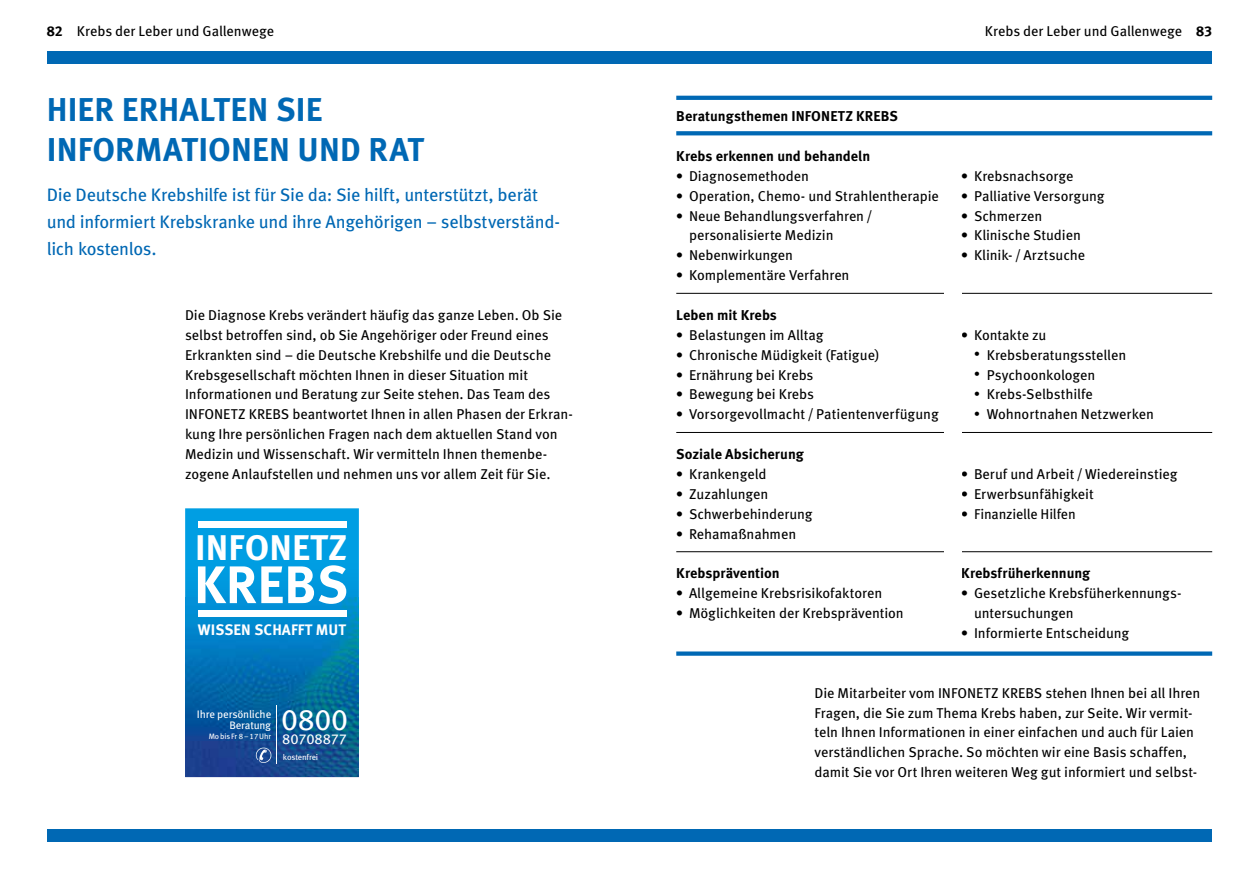
<style>
.page{position:relative;width:1259px;height:893px;background:#fff}
.page>*{position:absolute;margin:0;border:0;box-sizing:border-box;transform-origin:0 0}
.t1{font:700 52.8px "Meta Pro";letter-spacing:.005em;color:#fff}
.t2{font:700 35.7px "Meta Pro";letter-spacing:.005em;color:#fff}
.t3{font:700 33px/39.8px "Meta Pro";letter-spacing:.005em;color:#0068b4}
.t4{font:29.85px "Meta Pro";color:#fff}
.t5{font:18px/27px "Meta Pro";letter-spacing:-.015em;color:#0068b4}
.t6{font:700 15.15px "Meta Pro";letter-spacing:.005em;color:#fff}
.t7{font:14.55px "Meta Pro";letter-spacing:-.01em;color:#fff}
.t8{font:14.25px/20px "Meta Pro";letter-spacing:-.005em;color:#000}
.t9{font:700 14.25px "Meta Pro";color:#000}
.t10{font:10.8px/10.8px "Meta Pro";letter-spacing:-.015em;color:#fff;text-align:right}
.t11{font:8.4px "Meta Pro";letter-spacing:-.02em;color:#fff}
.t12{font:7.8px "Meta Pro";letter-spacing:-.005em;color:#fff}
.s1{font-weight:700}
.s2{font-weight:700;font-size:12px}
</style>
<div class="page">
<div style="left:47px;top:51px;width:582px;height:13px;background:#0068b4"></div>
<div style="left:629px;top:51px;width:583px;height:13px;background:#0068b4"></div>
<div style="left:47px;top:829px;width:582px;height:13px;background:#0068b4"></div>
<div style="left:629px;top:829px;width:583px;height:13px;background:#0068b4"></div>
<svg style="left:676px;top:96px;width:536px;height:4px;fill:#0068b4"></svg>
<svg style="left:676px;top:131px;width:536px;height:4px;fill:#0068b4"></svg>
<hr style="left:676px;top:293px;width:536px;height:1px;background:#000">
<hr style="left:676px;top:432px;width:536px;height:1px;background:#000">
<hr style="left:676px;top:551px;width:536px;height:1px;background:#000">
<div style="left:676px;top:651px;width:536px;height:5px;background:#0068b4"></div>
<div style="left:944px;top:280px;width:17px;height:298px;background:#fff"></div>
<svg style="left:185px;top:508px;width:174px;height:269px"></svg>
<img style="left:185px;top:598px;width:173px;height:179px">
<div style="left:198px;top:521px;width:148px;height:7px;background:#fff"></div>
<div style="left:198px;top:610px;width:148px;height:7px;background:#fff"></div>
<hr style="left:276px;top:706px;width:1px;height:58px;background:#fff">
<svg style="left:256px;top:748px;width:15px;height:15px"></svg>
<p class="t8" style="left:47px;top:20px;width:229px"><span class="s1">82</span> Krebs der Leber und Gallenwege</p>
<p class="t8" style="left:985px;top:20px;width:229px">Krebs der Leber und Gallenwege <span class="s1">83</span></p>
<h3 class="t3" style="left:47px;top:88px;width:378px">HIER ERHALTEN SIE<br>INFORMATIONEN UND RAT</h3>
<p class="t5" style="left:47px;top:180px;width:515px">Die Deutsche Krebshilfe ist für Sie da: Sie hilft, unterstützt, berät und informiert Krebskranke und ihre Angehörigen – selbstverständ&shy;lich kostenlos.</p>
<p class="t8" style="left:185px;top:304px;width:389px">Die Diagnose Krebs verändert häufig das ganze Leben. Ob Sie selbst betroffen sind, ob Sie Angehöriger oder Freund eines Erkrankten sind – die Deutsche Krebshilfe und die Deutsche Krebsgesellschaft möchten Ihnen in dieser Situation mit Informationen und Beratung zur Seite stehen. Das Team des INFONETZ KREBS beantwortet Ihnen in allen Phasen der Erkran&shy;kung Ihre persönlichen Fragen nach dem aktuellen Stand von Medizin und Wissenschaft. Wir vermitteln Ihnen themenbe&shy;zogene Anlaufstellen und nehmen uns vor allem Zeit für Sie.</p>
<h2 class="t2" style="left:195px;top:519px;width:154px">INFONETZ</h2>
<h1 class="t1" style="left:194px;top:543px;width:156px">KREBS</h1>
<p class="t6" style="left:198px;top:618px;width:150px">WISSEN SCHAFFT MUT</p>
<p class="t10" style="left:197px;top:708px;width:76px">Ihre persönliche<br>Beratung</p>
<p class="t12" style="left:209px;top:731px;width:64px">Mo bis Fr 8 – 17 Uhr</p>
<h3 class="t4" style="left:281px;top:697px;width:68px">0800</h3>
<p class="t7" style="left:282px;top:728px;width:66px">80708877</p>
<p class="t11" style="left:283px;top:751px;width:37px">kostenfrei</p>
<p class="t9" style="left:676px;top:105px;width:223px">Beratungsthemen INFONETZ KREBS</p>
<p class="t9" style="left:676px;top:145px;width:196px">Krebs erkennen und behandeln</p>
<p class="t8" style="left:676px;top:165px;width:134px"><span class="s1">•</span> Diagnosemethoden</p>
<p class="t8" style="left:961px;top:165px;width:114px"><span class="s1">•</span> Krebsnachsorge</p>
<p class="t8" style="left:676px;top:185px;width:264px"><span class="s1">•</span> Operation, Chemo- und Strahlentherapie</p>
<p class="t8" style="left:961px;top:185px;width:145px"><span class="s1">•</span> Palliative Versorgung</p>
<p class="t8" style="left:676px;top:205px;width:198px"><span class="s1">•</span> Neue Behandlungsverfahren /</p>
<p class="t8" style="left:961px;top:205px;width:83px"><span class="s1">•</span> Schmerzen</p>
<p class="t8" style="left:689px;top:225px;width:146px">personalisierte Medizin</p>
<p class="t8" style="left:961px;top:225px;width:121px"><span class="s1">•</span> Klinische Studien</p>
<p class="t8" style="left:676px;top:244px;width:118px"><span class="s1">•</span> Nebenwirkungen</p>
<p class="t8" style="left:961px;top:244px;width:125px"><span class="s1">•</span> Klinik- / Arztsuche</p>
<p class="t8" style="left:676px;top:264px;width:175px"><span class="s1">•</span> Komplementäre Verfahren</p>
<p class="t9" style="left:676px;top:304px;width:102px">Leben mit Krebs</p>
<p class="t8" style="left:676px;top:324px;width:149px"><span class="s1">•</span> Belastungen im Alltag</p>
<p class="t8" style="left:961px;top:324px;width:87px"><span class="s1">•</span> Kontakte zu</p>
<p class="t8" style="left:676px;top:344px;width:204px"><span class="s1">•</span> Chronische Müdigkeit (Fatigue)</p>
<p class="t8" style="left:974px;top:344px;width:154px"><span class="s2">•</span> Krebsberatungsstellen</p>
<p class="t8" style="left:676px;top:364px;width:139px"><span class="s1">•</span> Ernährung bei Krebs</p>
<p class="t8" style="left:974px;top:364px;width:123px"><span class="s2">•</span> Psychoonkologen</p>
<p class="t8" style="left:676px;top:384px;width:139px"><span class="s1">•</span> Bewegung bei Krebs</p>
<p class="t8" style="left:974px;top:384px;width:120px"><span class="s2">•</span> Krebs-Selbsthilfe</p>
<p class="t8" style="left:676px;top:403px;width:264px"><span class="s1">•</span> Vorsorgevollmacht / Patientenverfügung</p>
<p class="t8" style="left:974px;top:403px;width:181px"><span class="s2">•</span> Wohnortnahen Netzwerken</p>
<p class="t9" style="left:676px;top:443px;width:129px">Soziale Absicherung</p>
<p class="t8" style="left:676px;top:463px;width:92px"><span class="s1">•</span> Krankengeld</p>
<p class="t8" style="left:961px;top:463px;width:218px"><span class="s1">•</span> Beruf und Arbeit / Wiedereinstieg</p>
<p class="t8" style="left:676px;top:483px;width:94px"><span class="s1">•</span> Zuzahlungen</p>
<p class="t8" style="left:961px;top:483px;width:134px"><span class="s1">•</span> Erwerbsunfähigkeit</p>
<p class="t8" style="left:676px;top:503px;width:138px"><span class="s1">•</span> Schwerbehinderung</p>
<p class="t8" style="left:961px;top:503px;width:116px"><span class="s1">•</span> Finanzielle Hilfen</p>
<p class="t8" style="left:676px;top:523px;width:121px"><span class="s1">•</span> Rehamaßnahmen</p>
<p class="t9" style="left:676px;top:562px;width:105px">Krebsprävention</p>
<p class="t9" style="left:961px;top:562px;width:131px">Krebsfrüherkennung</p>
<p class="t8" style="left:676px;top:582px;width:207px"><span class="s1">•</span> Allgemeine Krebsrisikofaktoren</p>
<p class="t8" style="left:961px;top:582px;width:222px"><span class="s1">•</span> Gesetzliche Krebsfüherkennungs-</p>
<p class="t8" style="left:676px;top:602px;width:229px"><span class="s1">•</span> Möglichkeiten der Krebsprävention</p>
<p class="t8" style="left:974px;top:602px;width:101px">untersuchungen</p>
<p class="t8" style="left:961px;top:622px;width:169px"><span class="s1">•</span> Informierte Entscheidung</p>
<p class="t8" style="left:814px;top:682px;width:387px">Die Mitarbeiter vom INFONETZ KREBS stehen Ihnen bei all Ihren Fragen, die Sie zum Thema Krebs haben, zur Seite. Wir vermit&shy;teln Ihnen Informationen in einer einfachen und auch für Laien verständlichen Sprache. So möchten wir eine Basis schaffen, damit Sie vor Ort Ihren weiteren Weg gut informiert und selbst-</p>
</div>
